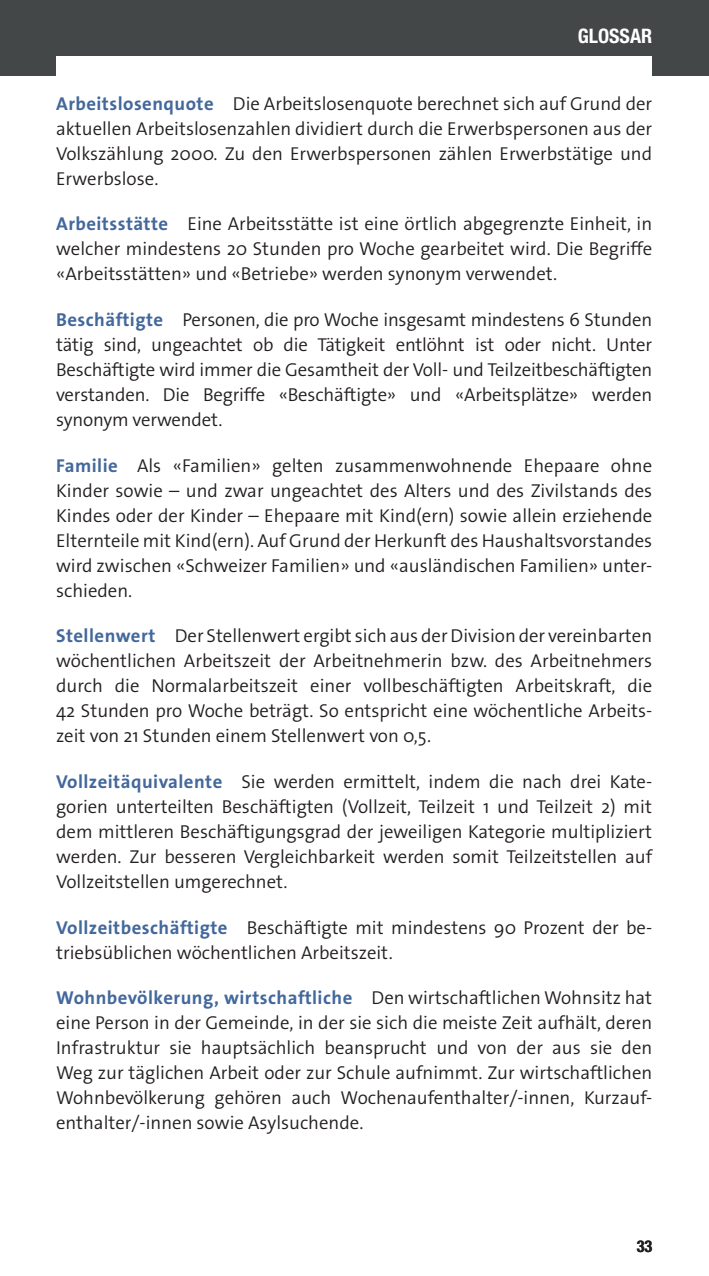
<style>
.page{position:relative;width:709px;height:1276px;background:#fff}
.page>*{position:absolute;margin:0;border:0;box-sizing:border-box;transform-origin:0 0}
.t1{font:700 condensed 20px "Helvetica Neue LT Std";color:#fff}
.t2{font:300 18.75px/25px "The Sans OT4";color:#231f20;text-align:justify}
.t3{font:700 18.75px "The Sans OT7";letter-spacing:.025em;color:#43689c}
.t4{font:700 condensed 16.25px "Helvetica Neue LT Std";color:#231f20}
.s1{font-family:"The Sans OT7";font-weight:700;color:#43689c}
.s2{font-family:"The Sans OT4";font-weight:300;color:#231f20}
</style>
<div class="page">
<div style="left:0;top:0;width:709px;height:75px;background:#444747"></div>
<div style="left:57px;top:57px;width:595px;height:133px;background:#fff"></div>
<p class="t1" style="left:577px;top:23px;width:76px">GLOSSAR</p>
<p class="t2" style="left:56px;top:91px;width:597px"><span class="s1">Arbeitslosenquote</span> Die Arbeitslosenquote berechnet sich auf Grund der aktuellen Arbeitslosenzahlen dividiert durch die Erwerbspersonen aus der Volkszählung 2000. Zu den Erwerbspersonen zählen Erwerbstätige und Erwerbslose.</p>
<p class="t2" style="left:56px;top:212px;width:597px"><span class="s1">Arbeitsstätte</span> Eine Arbeitsstätte ist eine örtlich abgegrenzte Einheit, in welcher mindestens 20 Stunden pro Woche gearbeitet wird. Die Begriffe «Arbeitsstätten» und «Betriebe» werden synonym verwendet.</p>
<p class="t2" style="left:56px;top:307px;width:597px"><span class="s1">Beschäftigte</span> Personen, die pro Woche insgesamt mindestens 6 Stunden tätig sind, ungeachtet ob die Tätigkeit entlöhnt ist oder nicht. Unter Beschäftigte wird immer die Gesamtheit der Voll- und Teilzeitbeschäftigten verstanden. Die Begriffe «Beschäftigte» und «Arbeitsplätze» werden synonym verwendet.</p>
<p class="t2" style="left:56px;top:453px;width:597px"><span class="s1">Familie</span> Als «Familien» gelten zusammenwohnende Ehepaare ohne Kinder sowie – und zwar ungeachtet des Alters und des Zivilstands des Kindes oder der Kinder – Ehepaare mit Kind(ern) sowie allein erziehende Elternteile mit Kind(ern). Auf Grund der Herkunft des Haushaltsvorstandes wird zwischen «Schweizer Familien» und «ausländischen Familien» unter&shy;schieden.</p>
<p class="t2" style="left:56px;top:623px;width:597px"><span class="s1">Stellenwert</span> Der Stellenwert ergibt sich aus der Division der vereinbarten wöchentlichen Arbeitszeit der Arbeitnehmerin bzw. des Arbeitnehmers durch die Normalarbeitszeit einer vollbeschäftigten Arbeitskraft, die 42 Stunden pro Woche beträgt. So entspricht eine wöchentliche Arbeits&shy;zeit von 21 Stunden einem Stellenwert von 0,5.</p>
<p class="t2" style="left:56px;top:769px;width:597px"><span class="s1">Vollzeitäquivalente</span> Sie werden ermittelt, indem die nach drei Kate&shy;gorien unterteilten Beschäftigten (Vollzeit, Teilzeit 1 und Teilzeit 2) mit dem mittleren Beschäftigungsgrad der jeweiligen Kategorie multipliziert werden. Zur besseren Vergleichbarkeit werden somit Teilzeitstellen auf Vollzeitstellen umgerechnet.</p>
<p class="t2" style="left:56px;top:915px;width:597px"><span class="s1">Vollzeitbeschäftigte</span> Beschäftigte mit mindestens 90 Prozent der be&shy;triebsüblichen wöchentlichen Arbeitszeit.</p>
<p class="t3" style="left:56px;top:986px;width:597px">Wohnbevölkerung, wirtschaftliche <span class="s2">Den wirtschaftlichen Wohnsitz hat</span></p>
<p class="t2" style="left:56px;top:1010px;width:597px">eine Person in der Gemeinde, in der sie sich die meiste Zeit aufhält, deren Infrastruktur sie hauptsächlich beansprucht und von der aus sie den Weg zur täglichen Arbeit oder zur Schule aufnimmt. Zur wirtschaftlichen Wohnbevölkerung gehören auch Wochenaufenthalter/-innen, Kurzauf&shy;enthalter/-innen sowie Asylsuchende.</p>
<p class="t4" style="left:636px;top:1236px;width:17px">33</p>
</div>
